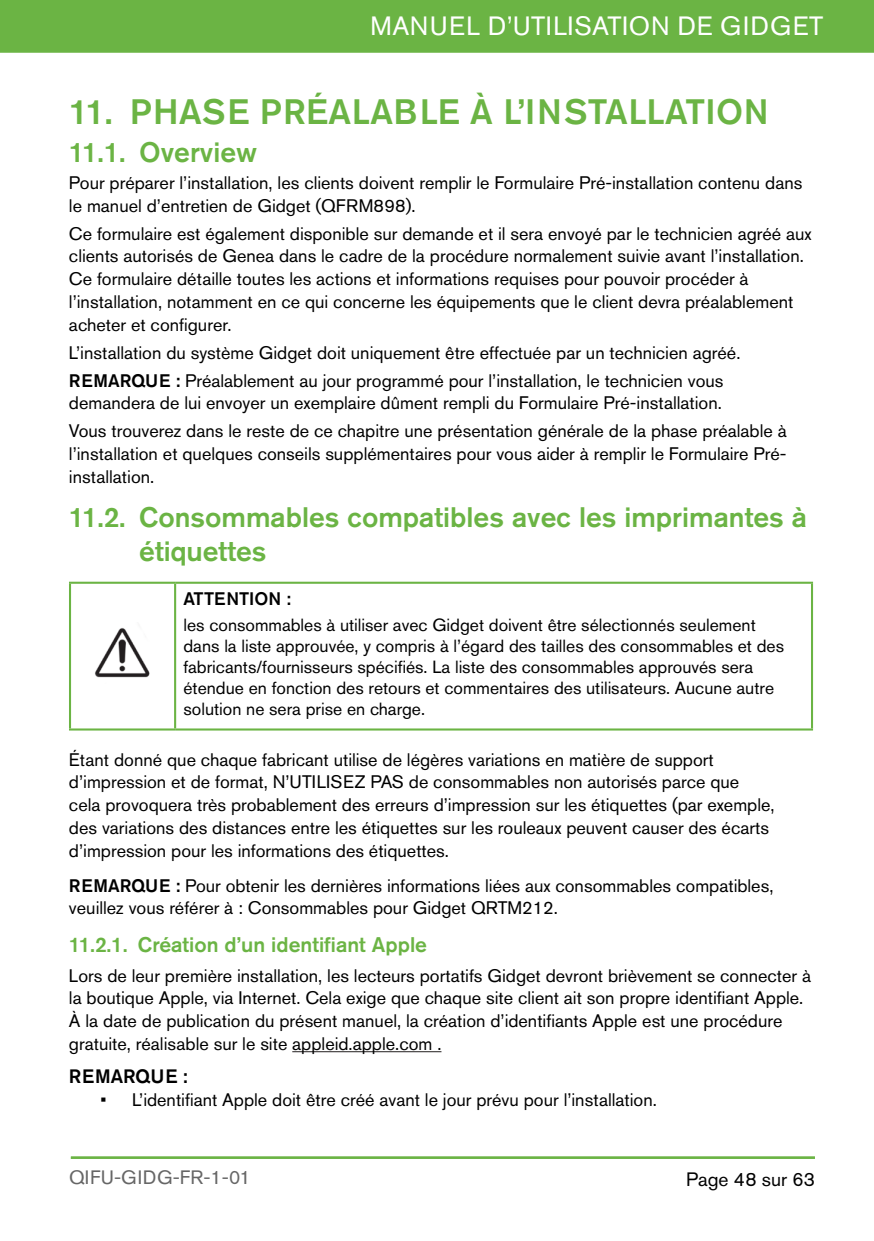
<style>
.page{position:relative;width:874px;height:1241px;background:#fff}
.page>*{position:absolute;margin:0;border:0;box-sizing:border-box;transform-origin:0 0}
.t1{font:500 35px "Akzidenz Grotesk Std";letter-spacing:.015em;color:#6bb444}
.t2{font:500 28px/33.6px "Akzidenz Grotesk Std";color:#6bb444}
.t3{font:26.25px "Akzidenz Grotesk Std";letter-spacing:.035em;color:#fff}
.t4{font:500 21px "Akzidenz Grotesk Std";color:#6bb444}
.t5{font:19.25px "Akzidenz Grotesk Std";letter-spacing:.02em;color:#666}
.t6{font:19.25px "Akzidenz Grotesk Std";color:#000}
.t7{font:500 19.25px "Akzidenz Grotesk Std";color:#000}
.t8{font:18.03px/22.8px "Akzidenz Grotesk Std";color:#000}
.WARNING_TABLE_BOLD{font:500 18.03px "Akzidenz Grotesk Std";color:#000}
.TABLE_TEXT{font:17.5px/21px "Akzidenz Grotesk Std";color:#000}
.s1{font-weight:500}
</style>
<div class="page">
<div style="left:0;top:0;width:873px;height:53px;background:#6bb444"></div>
<hr style="left:71px;top:1156px;width:743px;height:1px;background:#6bb444">
<hr style="left:71px;top:1157px;width:743px;height:1px;background:#6bb444">
<hr style="left:292px;top:1051px;width:149px;height:1px;background:#231f20">
<hr style="left:69px;top:581px;width:106px;height:2px;background:#6bb444">
<hr style="left:69px;top:583px;width:2px;height:145px;background:#6bb444">
<hr style="left:175px;top:581px;width:637px;height:2px;background:#6bb444">
<hr style="left:810px;top:583px;width:2px;height:145px;background:#6bb444">
<hr style="left:69px;top:728px;width:106px;height:2px;background:#6bb444">
<hr style="left:175px;top:728px;width:637px;height:2px;background:#6bb444">
<hr style="left:174px;top:583px;width:2px;height:145px;background:#6bb444">
<img style="left:95px;top:628px;width:55px;height:50px">
<h3 class="t3" style="left:370px;top:11px;width:454px">MANUEL D’UTILISATION DE GIDGET</h3>
<p class="t1" style="left:69px;top:90px;width:700px">11. PHASE PRÉALABLE À L’INSTALLATION</p>
<p class="t2" style="left:69px;top:135px;width:190px">11.1. Overview</p>
<p class="t8" style="left:69px;top:171px;width:734px">Pour préparer l’installation, les clients doivent remplir le Formulaire Pré-installation contenu dans le manuel d’entretien de Gidget (QFRM898).</p>
<p class="t8" style="left:69px;top:222px;width:743px">Ce formulaire est également disponible sur demande et il sera envoyé par le technicien agréé aux clients autorisés de Genea dans le cadre de la procédure normalement suivie avant l’installation.<br>Ce formulaire détaille toutes les actions et informations requises pour pouvoir procéder à l’installation, notamment en ce qui concerne les équipements que le client devra préalablement acheter et configurer.</p>
<p class="t8" style="left:69px;top:341px;width:672px">L’installation du système Gidget doit uniquement être effectuée par un technicien agréé.</p>
<p class="t8" style="left:69px;top:369px;width:655px"><span class="s1">REMARQUE :</span> Préalablement au jour programmé pour l’installation, le technicien vous demandera de lui envoyer un exemplaire dûment rempli du Formulaire Pré-installation.</p>
<p class="t8" style="left:69px;top:419px;width:718px;text-align:justify">Vous trouverez dans le reste de ce chapitre une présentation générale de la phase préalable à l’installation et quelques conseils supplémentaires pour vous aider à remplir le Formulaire Pré&shy;installation.</p>
<p class="t2" style="left:139px;top:500px;width:669px;text-indent:-70px">11.2. Consommables compatibles avec les imprimantes à étiquettes</p>
<p class="WARNING_TABLE_BOLD" style="left:183px;top:587px;width:109px">ATTENTION :</p>
<p class="TABLE_TEXT" style="left:183px;top:614px;width:602px">les consommables à utiliser avec Gidget doivent être sélectionnés seulement dans la liste approuvée, y compris à l’égard des tailles des consommables et des fabricants/fournisseurs spécifiés. La liste des consommables approuvés sera étendue en fonction des retours et commentaires des utilisateurs. Aucune autre solution ne sera prise en charge.</p>
<p class="t8" style="left:69px;top:747px;width:706px">Étant donné que chaque fabricant utilise de légères variations en matière de support d’impression et de format, N’UTILISEZ PAS de consommables non autorisés parce que cela provoquera très probablement des erreurs d’impression sur les étiquettes (par exemple, des variations des distances entre les étiquettes sur les rouleaux peuvent causer des écarts d’impression pour les informations des étiquettes.</p>
<p class="t8" style="left:69px;top:873px;width:705px"><span class="s1">REMARQUE :</span> Pour obtenir les dernières informations liées aux consommables compatibles, veuillez vous référer à : Consommables pour Gidget QRTM212.</p>
<p class="t4" style="left:69px;top:931px;width:359px">11.2.1. Création d’un identifiant Apple</p>
<p class="t8" style="left:69px;top:963px;width:743px">Lors de leur première installation, les lecteurs portatifs Gidget devront brièvement se connecter à la boutique Apple, via Internet. Cela exige que chaque site client ait son propre identifiant Apple.<br>À la date de publication du présent manuel, la création d’identifiants Apple est une procédure gratuite, réalisable sur le site appleid.apple.com .</p>
<p class="t7" style="left:69px;top:1064px;width:120px">REMARQUE :</p>
<p class="t8" style="left:100px;top:1087px;width:557px">• L’identifiant Apple doit être créé avant le jour prévu pour l’installation.</p>
<p class="t5" style="left:69px;top:1165px;width:183px">QIFU-GIDG-FR-1-01</p>
<p class="t6" style="left:685px;top:1167px;width:130px">Page 48 sur 63</p>
</div>
